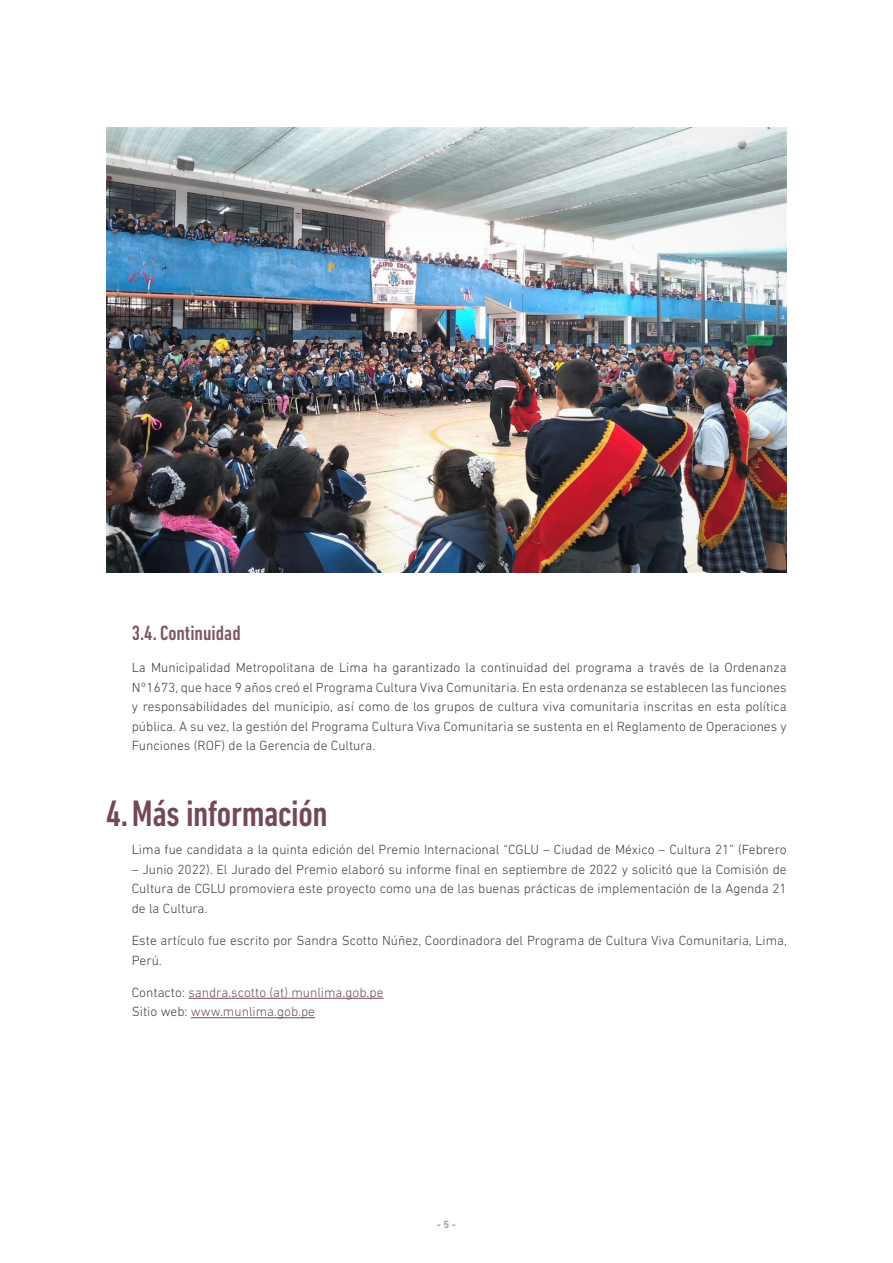
<style>
.page{position:relative;width:893px;height:1263px;background:#fff}
.page>*{position:absolute;margin:0;border:0;box-sizing:border-box;transform-origin:0 0}
.TITULAR_1{font:500 condensed 37.5px "DIN Next LT Pro";letter-spacing:-.01em;color:#734958}
.Titular_1_1{font:500 condensed 21px "DIN Next LT Pro";color:#7c5765}
.Text_Base{font:300 13.5px/19.5px "DIN Next LT Pro";color:#3e3e3f;text-align:justify}
.Text_Base-2{font:300 13.5px "DIN Next LT Pro";color:#734958}
.num_pg{font:700 10.5px "DIN Next LT Pro";color:#b19aa2}
.s1{color:#3e3e3f}
</style>
<div class="page">
<hr style="left:188px;top:998px;width:195px;height:1px;background:#734958">
<hr style="left:191px;top:1017px;width:124px;height:1px;background:#734958">
<img style="left:106px;top:128px;width:681px;height:445px">
<p class="Titular_1_1" style="left:132px;top:621px;width:110px">3.4. Continuidad</p>
<p class="Text_Base" style="left:132px;top:658px;width:656px">La Municipalidad Metropolitana de Lima ha garantizado la continuidad del programa a través de la Ordenanza N°1673, que hace 9 años creó el Programa Cultura Viva Comunitaria. En esta ordenanza se establecen las funciones y responsabilidades del municipio, así como de los grupos de cultura viva comunitaria inscritas en esta política pública. A su vez, la gestión del Programa Cultura Viva Comunitaria se sustenta en el Reglamento de Operaciones y Funciones (ROF) de la Gerencia de Cultura.</p>
<p class="TITULAR_1" style="left:106px;top:792px;width:223px">4.Más información</p>
<p class="Text_Base" style="left:132px;top:840px;width:656px">Lima fue candidata a la quinta edición del Premio Internacional “CGLU – Ciudad de México – Cultura 21” (Febrero</p>
<p class="Text_Base" style="left:132px;top:859px;width:656px">– Junio 2022). El Jurado del Premio elaboró su informe final en septiembre de 2022 y solicitó que la Comisión de Cultura de CGLU promoviera este proyecto como una de las buenas prácticas de implementación de la Agenda 21 de la Cultura.</p>
<p class="Text_Base" style="left:132px;top:931px;width:657px">Este artículo fue escrito por Sandra Scotto Núñez, Coordinadora del Programa de Cultura Viva Comunitaria, Lima,<br>Perú.</p>
<p class="Text_Base-2" style="left:132px;top:984px;width:253px"><span class="s1">Contacto:</span> sandra.scotto (at) munlima.gob.pe</p>
<p class="Text_Base-2" style="left:132px;top:1004px;width:185px"><span class="s1">Sitio web:</span> www.munlima.gob.pe</p>
<p class="num_pg" style="left:437px;top:1218px;width:21px">- 5 -</p>
</div>
